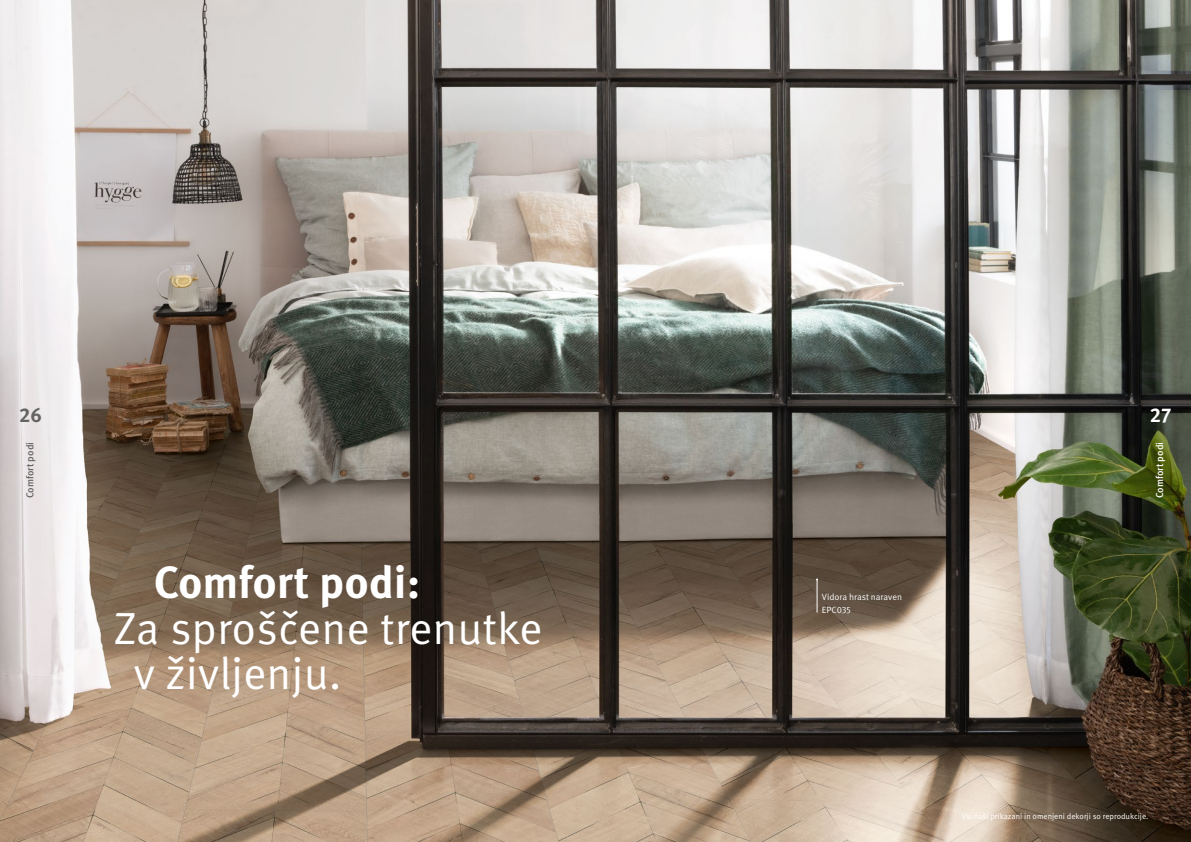
<style>
.page{position:relative;width:1191px;height:842px;background:#fff}
.page>*{position:absolute;margin:0;border:0;box-sizing:border-box;transform-origin:0 0}
.t1{font:45px/45.5px "Meta Pro";color:#fff}
.t2{font:700 45px "Meta Pro";color:#fff}
.t3{font:700 20px "Meta Pro";color:#636362}
.t4{font:700 20px "Meta Pro";color:#fff}
.t5{font:500 10px "Meta Pro";color:#636362}
.t6{font:500 10px "Meta Pro";color:#fff}
.t7{font:9px/13px "Meta Pro";color:#fff}
.t8{font:8px "Meta Pro";color:#fff}
</style>
<div class="page">
<img style="left:0;top:0;width:1191px;height:842px">
<div style="left:807px;top:579px;width:108px;height:49px;background:#000;opacity:.5"></div>
<hr style="left:817px;top:579px;width:1px;height:33px;background:#fff">
<h2 class="t3" style="left:19px;top:400px;width:24px">26</h2>
<h2 class="t4" style="left:1149px;top:400px;width:23px">27</h2>
<p class="t5" style="left:24px;top:498px;width:58px;rotate:-90deg">Comfort podi</p>
<p class="t6" style="left:1153px;top:498px;width:58px;rotate:-90deg">Comfort podi</p>
<h1 class="t2" style="left:154px;top:547px;width:268px">Comfort podi:</h1>
<h1 class="t1" style="left:134px;top:606px;width:410px;text-indent:-20px">Za sproščene trenutke v življenju.</h1>
<p class="t7" style="left:822px;top:590px;width:82px">Vidora hrast naraven<br>EPC035</p>
<p class="t8" style="left:962px;top:811px;width:188px">Vsi naši prikazani in omenjeni dekorji so reprodukcije.</p>
</div>
